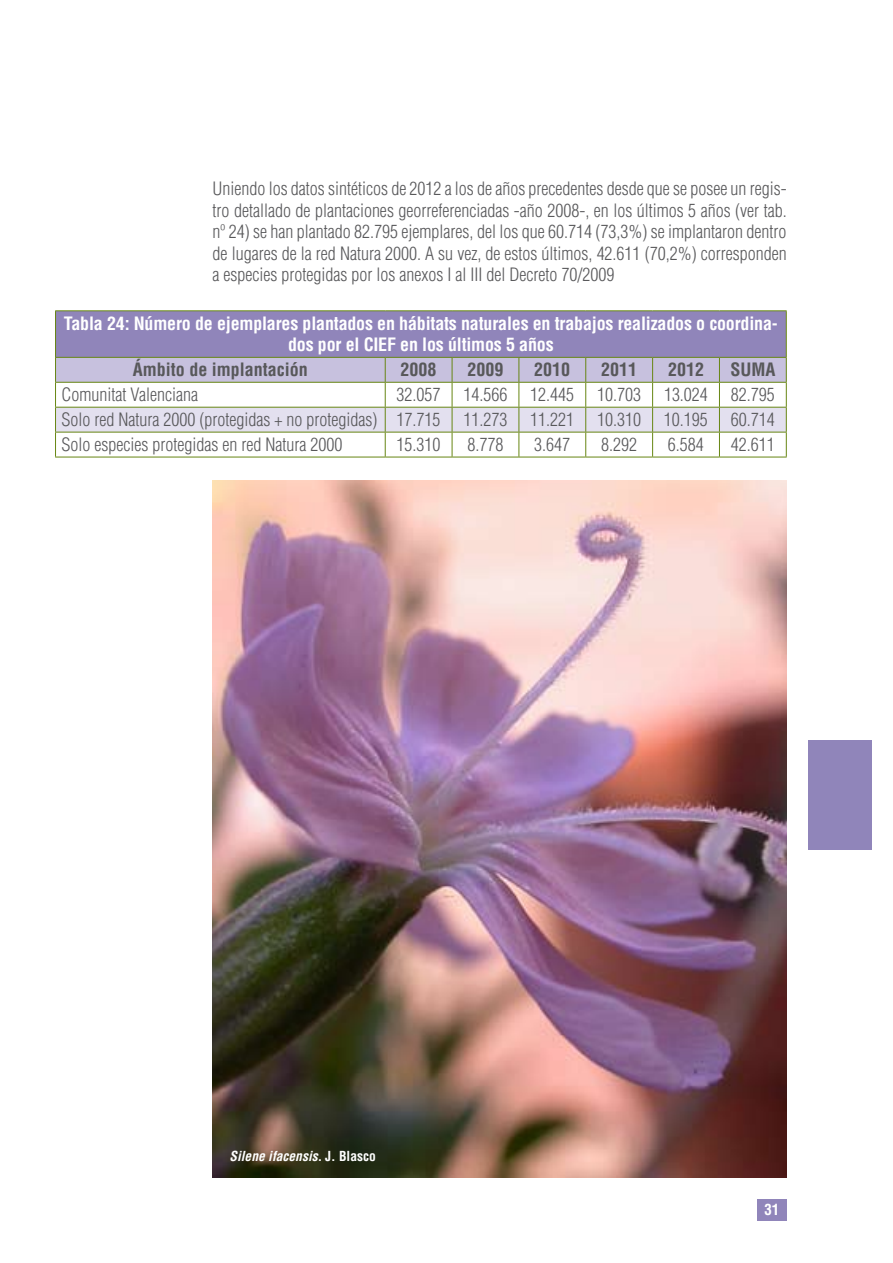
<style>
.page{position:relative;width:893px;height:1263px;background:#fff}
.page>*{position:absolute;margin:0;border:0;box-sizing:border-box;transform-origin:0 0}
.t1{font:300 condensed 18px/21.6px "Helvetica LT Std";color:#58585a;text-align:justify}
.t2{font:700 condensed 18px/21.6px "Helvetica LT Std";letter-spacing:-.01em;color:#fff;text-align:center}
.t3{font:700 condensed 18px "Helvetica LT Std";color:#58585a}
.t4{font:700 condensed 15px "Helvetica LT Std";color:#fff}
.t5{font:italic 700 condensed 13.5px "Helvetica LT Std";color:#fff}
.s1{font-style:normal}
</style>
<div class="page">
<div style="left:808px;top:741px;width:64px;height:109px;background:#9085ba"></div>
<div style="left:757px;top:1199px;width:30px;height:21px;background:#9085ba"></div>
<div style="left:56px;top:311px;width:730px;height:46px;background:#9085ba"></div>
<hr style="left:55px;top:310px;width:330px;height:1px;background:#678613">
<hr style="left:55px;top:311px;width:1px;height:46px;background:#678613">
<hr style="left:385px;top:310px;width:67px;height:1px;background:#678613">
<hr style="left:452px;top:310px;width:67px;height:1px;background:#678613">
<hr style="left:519px;top:310px;width:67px;height:1px;background:#678613">
<hr style="left:586px;top:310px;width:67px;height:1px;background:#678613">
<hr style="left:653px;top:310px;width:66px;height:1px;background:#678613">
<hr style="left:719px;top:310px;width:68px;height:1px;background:#678613">
<hr style="left:786px;top:311px;width:1px;height:46px;background:#678613">
<svg style="left:55px;top:357px;width:732px;height:100px"></svg>
<hr style="left:55px;top:407px;width:330px;height:1px;background:#678613">
<hr style="left:55px;top:432px;width:330px;height:1px;background:#678613">
<hr style="left:55px;top:457px;width:330px;height:1px;background:#678613">
<hr style="left:55px;top:382px;width:330px;height:1px;background:#678613">
<hr style="left:385px;top:382px;width:67px;height:1px;background:#678613">
<hr style="left:452px;top:382px;width:67px;height:1px;background:#678613">
<hr style="left:519px;top:382px;width:67px;height:1px;background:#678613">
<hr style="left:586px;top:382px;width:67px;height:1px;background:#678613">
<hr style="left:653px;top:382px;width:66px;height:1px;background:#678613">
<hr style="left:719px;top:382px;width:68px;height:1px;background:#678613">
<hr style="left:385px;top:407px;width:67px;height:1px;background:#678613">
<hr style="left:452px;top:407px;width:67px;height:1px;background:#678613">
<hr style="left:519px;top:407px;width:67px;height:1px;background:#678613">
<hr style="left:586px;top:407px;width:67px;height:1px;background:#678613">
<hr style="left:653px;top:407px;width:66px;height:1px;background:#678613">
<hr style="left:719px;top:407px;width:68px;height:1px;background:#678613">
<hr style="left:385px;top:432px;width:67px;height:1px;background:#678613">
<hr style="left:452px;top:432px;width:67px;height:1px;background:#678613">
<hr style="left:519px;top:432px;width:67px;height:1px;background:#678613">
<hr style="left:586px;top:432px;width:67px;height:1px;background:#678613">
<hr style="left:653px;top:432px;width:66px;height:1px;background:#678613">
<hr style="left:719px;top:432px;width:68px;height:1px;background:#678613">
<hr style="left:385px;top:457px;width:67px;height:1px;background:#678613">
<hr style="left:452px;top:457px;width:67px;height:1px;background:#678613">
<hr style="left:519px;top:457px;width:67px;height:1px;background:#678613">
<hr style="left:586px;top:457px;width:67px;height:1px;background:#678613">
<hr style="left:653px;top:457px;width:66px;height:1px;background:#678613">
<hr style="left:719px;top:457px;width:68px;height:1px;background:#678613">
<img style="left:213px;top:480px;width:574px;height:698px">
<p class="t1" style="left:213px;top:177px;width:576px">Uniendo los datos sintéticos de 2012 a los de años precedentes desde que se posee un regis&shy;tro detallado de plantaciones georreferenciadas -año 2008-, en los últimos 5 años (ver tab. nº 24) se han plantado 82.795 ejemplares, del los que 60.714 (73,3%) se implantaron dentro de lugares de la red Natura 2000. A su vez, de estos últimos, 42.611 (70,2%) corresponden a especies protegidas por los anexos I al III del Decreto 70/2009</p>
<p class="t2" style="left:64px;top:312px;width:715px">Tabla 24: Número de ejemplares plantados en hábitats naturales en trabajos realizados o coordina&shy;dos por el CIEF en los últimos 5 años</p>
<p class="t3" style="left:133px;top:358px;width:177px">Ámbito de implantación</p>
<p class="t3" style="left:401px;top:358px;width:37px">2008</p>
<p class="t3" style="left:467px;top:358px;width:37px">2009</p>
<p class="t3" style="left:534px;top:358px;width:37px">2010</p>
<p class="t3" style="left:601px;top:358px;width:37px">2011</p>
<p class="t3" style="left:668px;top:358px;width:37px">2012</p>
<p class="t3" style="left:730px;top:358px;width:47px">SUMA</p>
<p class="t1" style="left:62px;top:384px;width:138px">Comunitat Valenciana</p>
<p class="t1" style="left:397px;top:384px;width:45px">32.057</p>
<p class="t1" style="left:463px;top:384px;width:45px">14.566</p>
<p class="t1" style="left:530px;top:384px;width:45px">12.445</p>
<p class="t1" style="left:597px;top:384px;width:45px">10.703</p>
<p class="t1" style="left:664px;top:384px;width:45px">13.024</p>
<p class="t1" style="left:731px;top:384px;width:45px">82.795</p>
<p class="t1" style="left:61px;top:409px;width:381px">Solo red Natura 2000 (protegidas + no protegidas) 17.715</p>
<p class="t1" style="left:463px;top:409px;width:45px">11.273</p>
<p class="t1" style="left:530px;top:409px;width:45px">11.221</p>
<p class="t1" style="left:597px;top:409px;width:45px">10.310</p>
<p class="t1" style="left:664px;top:409px;width:45px">10.195</p>
<p class="t1" style="left:731px;top:409px;width:45px">60.714</p>
<p class="t1" style="left:61px;top:434px;width:282px">Solo especies protegidas en red Natura 2000</p>
<p class="t1" style="left:397px;top:434px;width:45px">15.310</p>
<p class="t1" style="left:467px;top:434px;width:37px">8.778</p>
<p class="t1" style="left:534px;top:434px;width:37px">3.647</p>
<p class="t1" style="left:601px;top:434px;width:37px">8.292</p>
<p class="t1" style="left:668px;top:434px;width:37px">6.584</p>
<p class="t1" style="left:731px;top:434px;width:45px">42.611</p>
<p class="t5" style="left:230px;top:1147px;width:148px">Silene ifacensis<span class="s1">. J. Blasco</span></p>
<p class="t4" style="left:764px;top:1200px;width:16px">31</p>
</div>
